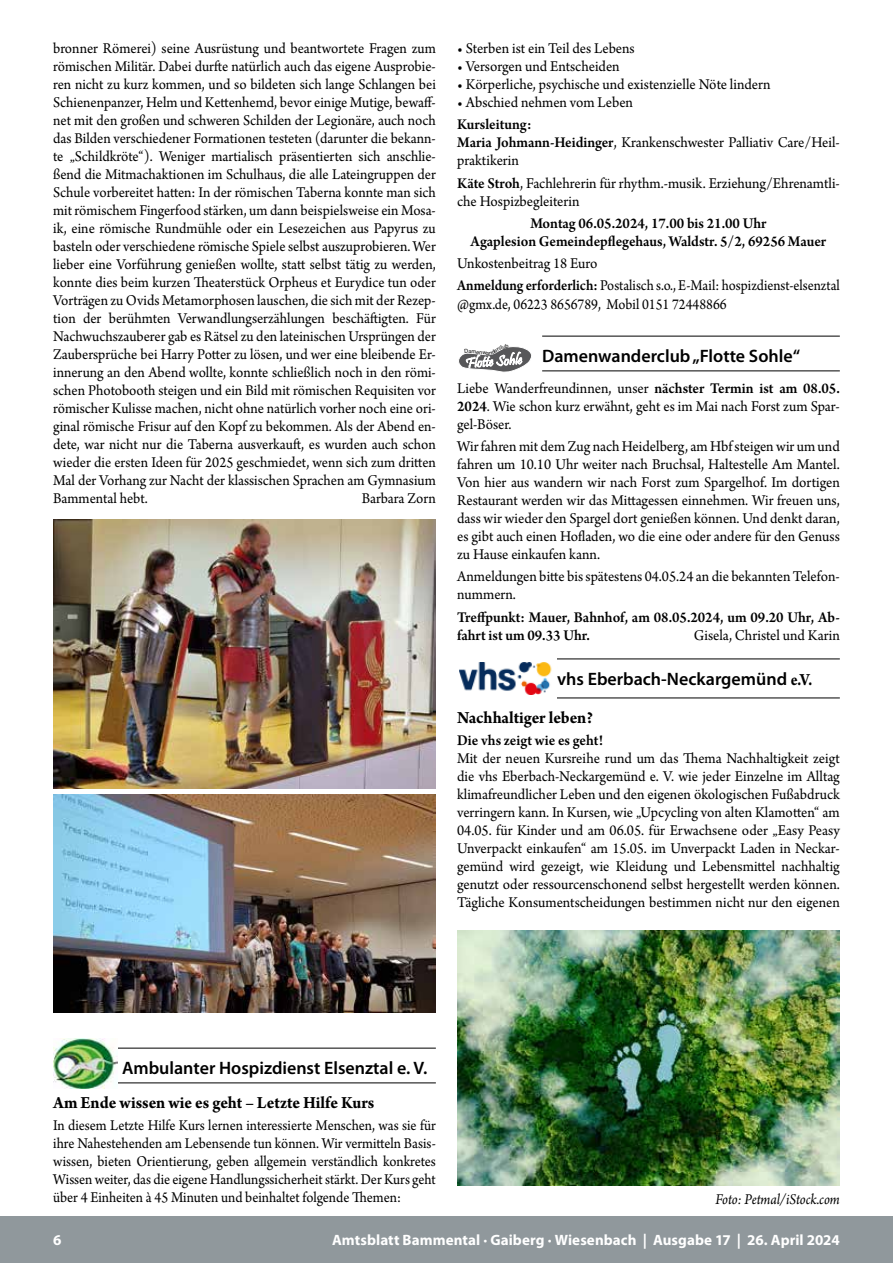
<style>
.page{position:relative;width:893px;height:1263px;background:#fff}
.page>*{position:absolute;margin:0;border:0;box-sizing:border-box;transform-origin:0 0}
.t1{font:600 18px "Myriad Pro";color:#000}
.t2{font:700 18px "Arno Pro";letter-spacing:-.005em;color:#000;scale:.95 1}
.t3{font:15.75px/18px "Arno Pro";color:#000;text-align:justify;scale:.94 1}
.t4{font:15.75px/18px "Arno Pro";color:#000;scale:.95 1}
.t5{font:15.75px/18px "Arno Pro";color:#000;text-align:justify;scale:.92 1}
.t6{font:600 15.75px/18px "Arno Pro";color:#000;text-align:center;scale:.95 1}
.t7{font:15.75px "Arno Pro";color:#000;scale:.91 1}
.t8{font:italic 15.75px "Arno Pro";letter-spacing:-.005em;color:#000;scale:.9 1}
.t9{font:700 15px "Myriad Pro";letter-spacing:.005em;color:#fff}
.s1{font-weight:600}
.s2{font-family:"Arno Pro";font-weight:700}
</style>
<div class="page">
<div style="left:0;top:1216px;width:893px;height:47px;background:#90989c"></div>
<hr style="left:53px;top:1048px;width:383px;height:1px;background:#000">
<hr style="left:53px;top:1082px;width:383px;height:1px;background:#000">
<img style="left:53px;top:519px;width:383px;height:269px">
<img style="left:53px;top:794px;width:383px;height:218px">
<img style="left:53px;top:1039px;width:65px;height:49px">
<hr style="left:542px;top:336px;width:298px;height:1px;background:#000">
<hr style="left:542px;top:370px;width:298px;height:1px;background:#000">
<hr style="left:457px;top:658px;width:383px;height:1px;background:#000">
<hr style="left:457px;top:697px;width:383px;height:1px;background:#000">
<div style="left:457px;top:658px;width:100px;height:40px;background:#fff"></div>
<img style="left:459px;top:663px;width:93px;height:32px">
<img style="left:457px;top:930px;width:383px;height:256px">
<svg style="left:459px;top:346px;width:72px;height:26px"></svg>
<p class="t3" style="left:53px;top:40px;width:409px">bronner Römerei) seine Ausrüstung und beantwortete Fragen zum römischen Militär. Dabei durfte natürlich auch das eigene Ausprobie&shy;ren nicht zu kurz kommen, und so bildeten sich lange Schlangen bei Schienenpanzer, Helm und Kettenhemd, bevor einige Mutige, bewaff&shy;net mit den großen und schweren Schilden der Legionäre, auch noch das Bilden verschiedener Formationen testeten (darunter die bekann&shy;te „Schildkröte“). Weniger martialisch präsentierten sich anschlie&shy;ßend die Mitmachaktionen im Schulhaus, die alle Lateingruppen der Schule vorbereitet hatten: In der römischen Taberna konnte man sich mit römischem Fingerfood stärken, um dann beispielsweise ein Mosa&shy;ik, eine römische Rundmühle oder ein Lesezeichen aus Papyrus zu basteln oder verschiedene römische Spiele selbst auszuprobieren. Wer lieber eine Vorführung genießen wollte, statt selbst tätig zu werden, konnte dies beim kurzen Theaterstück Orpheus et Eurydice tun oder Vorträgen zu Ovids Metamorphosen lauschen, die sich mit der Rezep&shy;tion der berühmten Verwandlungserzählungen beschäftigten. Für Nachwuchszauberer gab es Rätsel zu den lateinischen Ursprüngen der Zaubersprüche bei Harry Potter zu lösen, und wer eine bleibende Er&shy;innerung an den Abend wollte, konnte schließlich noch in den römi&shy;schen Photobooth steigen und ein Bild mit römischen Requisiten vor römischer Kulisse machen, nicht ohne natürlich vorher noch eine ori&shy;ginal römische Frisur auf den Kopf zu bekommen. Als der Abend en&shy;dete, war nicht nur die Taberna ausverkauft, es wurden auch schon wieder die ersten Ideen für 2025 geschmiedet, wenn sich zum dritten Mal der Vorhang zur Nacht der klassischen Sprachen am Gymnasium Bammental hebt.</p>
<p class="t3" style="left:362px;top:490px;width:80px">Barbara Zorn</p>
<p class="t4" style="left:457px;top:40px;width:189px">• Sterben ist ein Teil des Lebens</p>
<p class="t4" style="left:457px;top:58px;width:173px">• Versorgen und Entscheiden</p>
<p class="t4" style="left:457px;top:76px;width:331px">• Körperliche, psychische und existenzielle Nöte lindern</p>
<p class="t4" style="left:457px;top:94px;width:187px">• Abschied nehmen vom Leben</p>
<p class="t4" style="left:457px;top:117px;width:404px"><span class="s1">Kursleitung:<br>Maria Johmann-Heidinger</span>, Krankenschwester Palliativ Care/Heil&shy;praktikerin</p>
<p class="t4" style="left:457px;top:175px;width:404px"><span class="s1">Käte Stroh</span>, Fachlehrerin für rhythm.-musik. Erziehung/Ehrenamtli&shy;che Hospizbegleiterin</p>
<p class="t6" style="left:471px;top:215px;width:376px">Montag 06.05.2024, 17.00 bis 21.00 Uhr<br>Agaplesion Gemeindepflegehaus, Waldstr. 5/2, 69256 Mauer</p>
<p class="t4" style="left:457px;top:253px;width:404px;line-height:22.2px">Unkostenbeitrag 18 Euro<br><span class="s1">Anmeldung erforderlich:</span> Postalisch s.o., E-Mail: hospizdienst-elsenztal</p>
<p class="t7" style="left:457px;top:295px;width:298px">@gmx.de, 06223 8656789, Mobil 0151 72448866</p>
<p class="t1" style="left:542px;top:344px;width:259px">Damenwanderclub „Flotte Sohle“</p>
<p class="t4" style="left:457px;top:380px;width:404px;text-align:justify">Liebe Wanderfreundinnen, unser <span class="s1">nächster Termin ist am 08.05.<br>2024</span>. Wie schon kurz erwähnt, geht es im Mai nach Forst zum Spar&shy;gel-Böser.</p>
<p class="t4" style="left:457px;top:438px;width:404px;text-align:justify">Wir fahren mit dem Zug nach Heidelberg, am Hbf steigen wir um und fahren um 10.10 Uhr weiter nach Bruchsal, Haltestelle Am Mantel.<br>Von hier aus wandern wir nach Forst zum Spargelhof. Im dortigen Restaurant werden wir das Mittagessen einnehmen. Wir freuen uns, dass wir wieder den Spargel dort genießen können. Und denkt daran, es gibt auch einen Hofladen, wo die eine oder andere für den Genuss zu Hause einkaufen kann.</p>
<p class="t4" style="left:457px;top:568px;width:404px">Anmeldungen bitte bis spätestens 04.05.24 an die bekannten Telefon&shy;nummern.</p>
<p class="t6" style="left:457px;top:609px;width:404px;text-align:left">Treffpunkt: Mauer, Bahnhof, am 08.05.2024, um 09.20 Uhr, Ab&shy;fahrt ist um 09.33 Uhr.</p>
<p class="t4" style="left:694px;top:627px;width:155px">Gisela, Christel und Karin</p>
<p class="t1" style="left:557px;top:667px;width:257px">vhs Eberbach-Neckargemünd <span class="s2">e.V.</span></p>
<p class="t2" style="left:457px;top:707px;width:144px">Nachhaltiger leben?</p>
<p class="t6" style="left:457px;top:732px;width:155px">Die vhs zeigt wie es geht!</p>
<p class="t4" style="left:457px;top:750px;width:404px;text-align:justify">Mit der neuen Kursreihe rund um das Thema Nachhaltigkeit zeigt die vhs Eberbach-Neckargemünd e. V. wie jeder Einzelne im Alltag klimafreundlicher Leben und den eigenen ökologischen Fußabdruck verringern kann. In Kursen, wie „Upcycling von alten Klamotten“ am 04.05. für Kinder und am 06.05. für Erwachsene oder „Easy Peasy Unverpackt einkaufen“ am 15.05. im Unverpackt Laden in Neckar&shy;gemünd wird gezeigt, wie Kleidung und Lebensmittel nachhaltig genutzt oder ressourcenschonend selbst hergestellt werden können.<br>Tägliche Konsumentscheidungen bestimmen nicht nur den eigenen</p>
<p class="t1" style="left:122px;top:1056px;width:307px">Ambulanter Hospizdienst Elsenztal e. V.</p>
<p class="t2" style="left:53px;top:1092px;width:340px">Am Ende wissen wie es geht – Letzte Hilfe Kurs</p>
<p class="t5" style="left:53px;top:1117px;width:418px">In diesem Letzte Hilfe Kurs lernen interessierte Menschen, was sie für ihre Nahestehenden am Lebensende tun können. Wir vermitteln Basis&shy;wissen, bieten Orientierung, geben allgemein verständlich konkretes Wissen weiter, das die eigene Handlungssicherheit stärkt. Der Kurs geht über 4 Einheiten à 45 Minuten und beinhaltet folgende Themen:</p>
<p class="t8" style="left:715px;top:1190px;width:140px">Foto: Petmal/iStock.com</p>
<p class="t9" style="left:53px;top:1230px;width:10px">6</p>
<p class="t9" style="left:332px;top:1230px;width:509px">Amtsblatt Bammental · Gaiberg · Wiesenbach | Ausgabe 17 | 26. April 2024</p>
</div>
